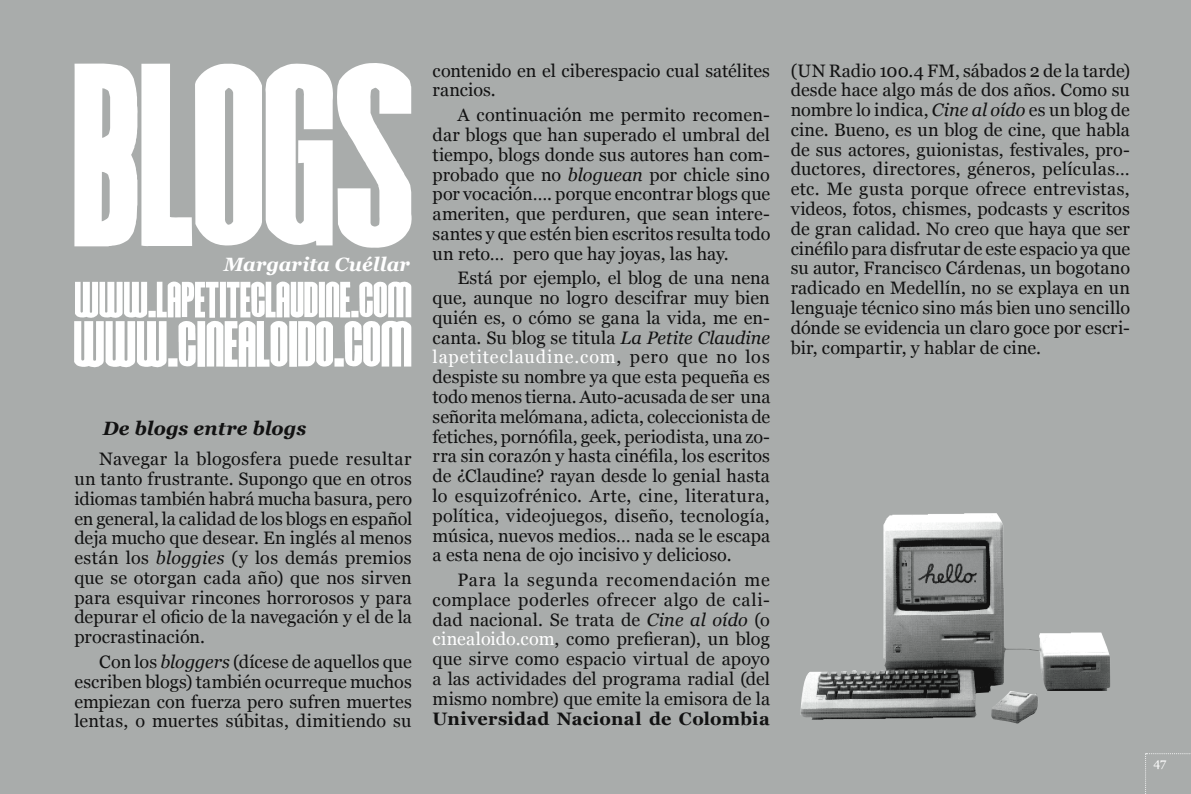
<style>
.page{position:relative;width:1191px;height:794px;background:#fff}
.page>*{position:absolute;margin:0;border:0;box-sizing:border-box;transform-origin:0 0}
.t1{font:italic 700 19.25px "Georgia";color:#121212}
.t2{font:italic 700 19.25px "Georgia";color:#fff}
.t3{font:18.03px/19.8px "Georgia";letter-spacing:.005em;color:#121212;text-align:justify}
.t4{font:700 18.03px "Georgia";letter-spacing:.01em;color:#121212}
.t5{font:12.25px "Georgia";color:#fff}
.s1{font-style:italic}
.s2{color:#fff}
</style>
<div class="page">
<div style="left:0;top:1px;width:1190px;height:793px;background:#a9acab"></div>
<svg style="left:74px;top:281px;width:337px;height:87px"></svg>
<img style="left:800px;top:513px;width:310px;height:210px">
<svg style="left:74px;top:61px;width:337px;height:188px"></svg>
<div style="left:1145px;top:753px;width:46px;height:41px;background:#a9acab"></div>
<p class="t2" style="left:224px;top:253px;width:187px">Margarita Cuéllar</p>
<p class="t1" style="left:103px;top:417px;width:205px">De blogs entre blogs</p>
<p class="t3" style="left:74px;top:449px;width:339px;text-indent:25px">Navegar la blogosfera puede resultar un tanto frustrante. Supongo que en otros idiomas también habrá mucha basura, pero en general, la calidad de los blogs en español deja mucho que desear. En inglés al menos están los <span class="s1">bloggies</span> (y los demás premios que se otorgan cada año) que nos sirven para esquivar rincones horrorosos y para depurar el oficio de la navegación y el de la procrastinación.</p>
<p class="t3" style="left:74px;top:652px;width:339px;text-indent:25px">Con los <span class="s1">bloggers</span> (dícese de aquellos que escriben blogs) también ocurreque muchos empiezan con fuerza pero sufren muertes lentas, o muertes súbitas, dimitiendo su</p>
<p class="t3" style="left:432px;top:60px;width:339px">contenido en el ciberespacio cual satélites rancios.</p>
<p class="t3" style="left:432px;top:105px;width:339px;text-indent:25px">A continuación me permito recomen&shy;dar blogs que han superado el umbral del tiempo, blogs donde sus autores han com&shy;probado que no <span class="s1">bloguean</span> por chicle sino por vocación…. porque encontrar blogs que ameriten, que perduren, que sean intere&shy;santes y que estén bien escritos resulta todo un reto… pero que hay joyas, las hay.</p>
<p class="t3" style="left:432px;top:268px;width:339px;text-indent:25px">Está por ejemplo, el blog de una nena que, aunque no logro descifrar muy bien quién es, o cómo se gana la vida, me en&shy;canta. Su blog se titula <span class="s1">La Petite Claudine </span><span class="s2">lapetiteclaudine.com</span>, pero que no los despiste su nombre ya que esta pequeña es todo menos tierna. Auto-acusada de ser una señorita melómana, adicta, coleccionista de fetiches, pornófila, geek, periodista, una zo&shy;rra sin corazón y hasta cinéfila, los escritos de ¿Claudine? rayan desde lo genial hasta lo esquizofrénico. Arte, cine, literatura, política, videojuegos, diseño, tecnología, música, nuevos medios… nada se le escapa a esta nena de ojo incisivo y delicioso.</p>
<p class="t3" style="left:432px;top:570px;width:339px;text-indent:25px">Para la segunda recomendación me complace poderles ofrecer algo de cali&shy;dad nacional. Se trata de <span class="s1">Cine al oído</span> (o <span class="s2">cinealoido.com</span>, como prefieran), un blog que sirve como espacio virtual de apoyo a las actividades del programa radial (del mismo nombre) que emite la emisora de la</p>
<p class="t4" style="left:432px;top:708px;width:339px">Universidad Nacional de Colombia</p>
<p class="t3" style="left:791px;top:60px;width:341px">(UN Radio 100.4 FM, sábados 2 de la tarde) desde hace algo más de dos años. Como su nombre lo indica, <span class="s1">Cine al oído</span> es un blog de cine. Bueno, es un blog de cine, que habla de sus actores, guionistas, festivales, pro&shy;ductores, directores, géneros, películas… etc. Me gusta porque ofrece entrevistas, videos, fotos, chismes, podcasts y escritos de gran calidad. No creo que haya que ser cinéfilo para disfrutar de este espacio ya que su autor, Francisco Cárdenas, un bogotano radicado en Medellín, no se explaya en un lenguaje técnico sino más bien uno sencillo dónde se evidencia un claro goce por escri&shy;bir, compartir, y hablar de cine.</p>
<p class="t5" style="left:1153px;top:755px;width:14px">47</p>
</div>
